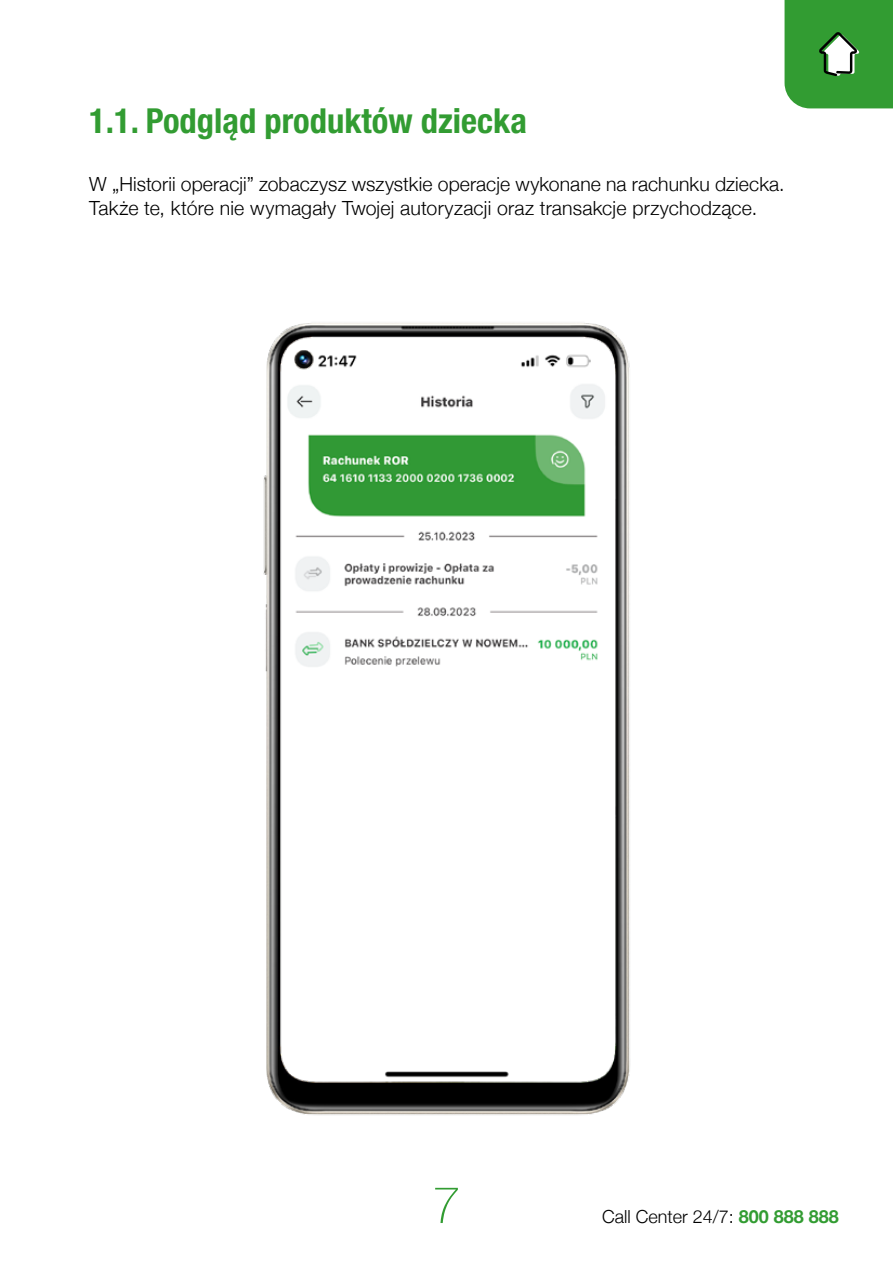
<style>
.page{position:relative;width:893px;height:1263px;background:#fff}
.page>*{position:absolute;margin:0;border:0;box-sizing:border-box;transform-origin:0 0}
.t1{font:100 51px "Helvetica Neue";color:#329c32}
.t2{font:700 condensed 34.5px "Helvetica Neue LT Pro";color:#329c32}
.t3{font:300 19.5px/24px "Helvetica Neue";letter-spacing:.005em;color:#000}
.t4{font:300 18px "Helvetica Neue";color:#000}
.s1{font-weight:700;color:#329c32}
</style>
<div class="page">
<img style="left:263px;top:322px;width:367px;height:793px">
<svg style="left:784px;top:0;width:109px;height:108px"></svg>
<h2 class="t2" style="left:89px;top:100px;width:439px">1.1. Podgląd produktów dziecka</h2>
<p class="t3" style="left:89px;top:171px;width:697px">W „Historii operacji” zobaczysz wszystkie operacje wykonane na rachunku dziecka.<br>Także te, które nie wymagały Twojej autoryzacji oraz transakcje przychodzące.</p>
<h1 class="t1" style="left:432px;top:1166px;width:30px">7</h1>
<p class="t4" style="left:602px;top:1202px;width:238px">Call Center 24/7: <span class="s1">800 888 888</span></p>
</div>
